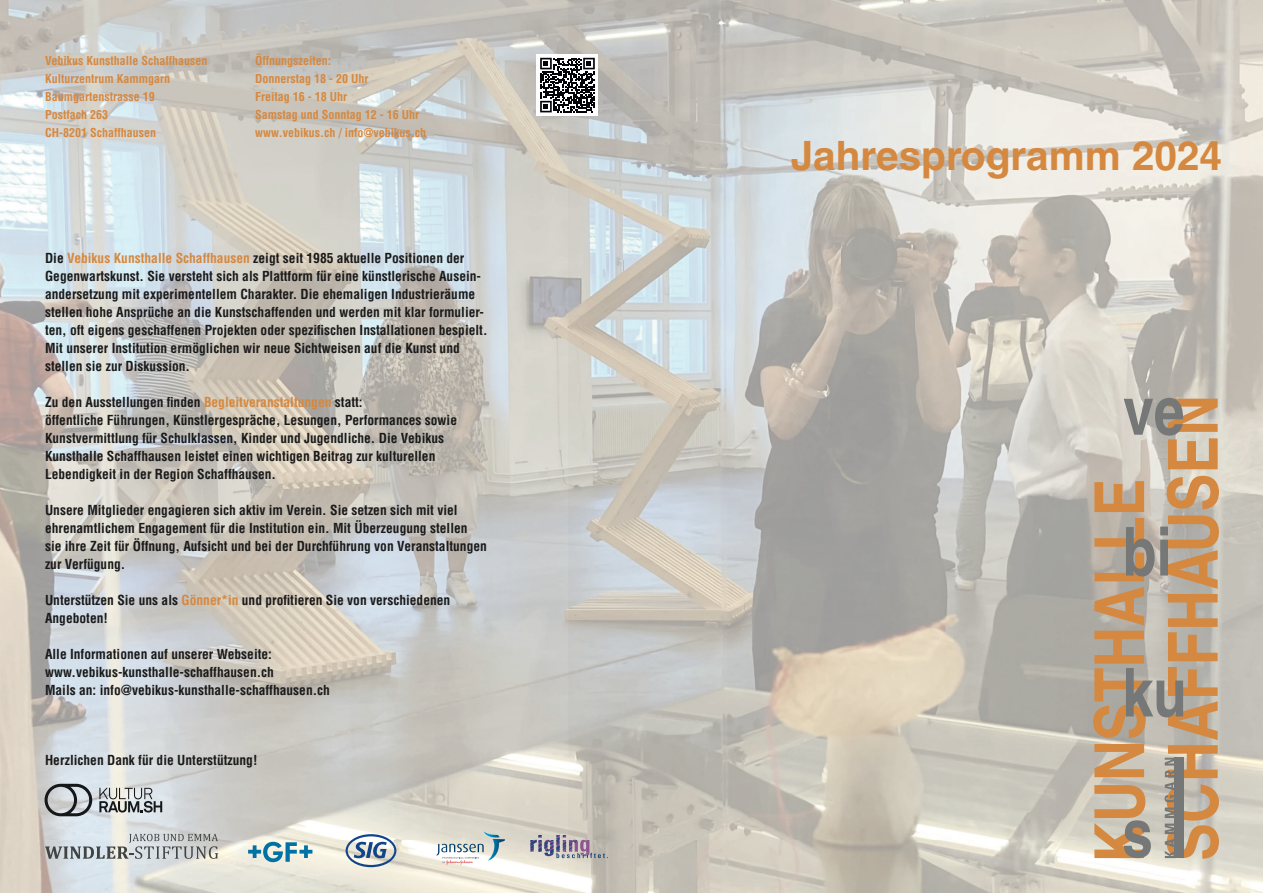
<style>
.page{position:relative;width:1263px;height:893px;background:#fff}
.page>*{position:absolute;margin:0;border:0;box-sizing:border-box;transform-origin:0 0}
.t1{font:700 40.5px "Helvetica";color:#d5883f}
.t2{font:700 condensed 13.5px/18px "Helvetica";color:#1a1a1a}
.t3{font:700 condensed 12px/18px "Helvetica";color:#d5883f}
.s1{color:#d5883f}
</style>
<div class="page">
<img style="left:0;top:0;width:1263px;height:893px">
<svg style="left:1124px;top:398px;width:94px;height:71px;background:#c1aa91"></svg>
<svg style="left:1093px;top:476px;width:126px;height:383px;background:#bea487"></svg>
<svg style="left:45px;top:834px;width:173px;height:25px;background:#b7bcbd"></svg>
<svg style="left:99px;top:788px;width:63px;height:24px;background:#a0a4a5"></svg>
<svg style="left:45px;top:784px;width:47px;height:32px;background:#989c9f"></svg>
<svg style="left:530px;top:835px;width:78px;height:23px;background:#a8a2ac"></svg>
<svg style="left:248px;top:842px;width:64px;height:20px"></svg>
<svg style="left:346px;top:834px;width:50px;height:33px"></svg>
<svg style="left:437px;top:831px;width:68px;height:34px"></svg>
<div style="left:537px;top:55px;width:61px;height:61px;background:#fff"></div>
<svg style="left:540px;top:58px;width:55px;height:54px"></svg>
<p class="t3" style="left:45px;top:52px;width:164px">Vebikus Kunsthalle Schaffhausen<br>Kulturzentrum Kammgarn<br>Baumgartenstrasse 19<br>Postfach 263<br>CH-8201 Schaffhausen</p>
<p class="t3" style="left:255px;top:52px;width:172px">Öffnungszeiten:<br>Donnerstag 18 - 20 Uhr<br>Freitag 16 - 18 Uhr<br>Samstag und Sonntag 12 - 16 Uhr www.vebikus.ch / info@vebikus.ch</p>
<p class="t2" style="left:45px;top:249px;width:444px">Die <span class="s1">Vebikus Kunsthalle Schaffhausen</span> zeigt seit 1985 aktuelle Positionen der Gegenwartskunst. Sie versteht sich als Plattform für eine künstlerische Ausein&shy;andersetzung mit experimentellem Charakter. Die ehemaligen Industrieräume stellen hohe Ansprüche an die Kunstschaffenden und werden mit klar formulier&shy;ten, oft eigens geschaffenen Projekten oder spezifischen Installationen bespielt.<br>Mit unserer Institution ermöglichen wir neue Sichtweisen auf die Kunst und stellen sie zur Diskussion.</p>
<p class="t2" style="left:45px;top:393px;width:414px">Zu den Ausstellungen finden <span class="s1">Begleitveranstaltungen</span> statt:<br>öffentliche Führungen, Künstlergespräche, Lesungen, Performances sowie Kunstvermittlung für Schulklassen, Kinder und Jugendliche. Die Vebikus Kunsthalle Schaffhausen leistet einen wichtigen Beitrag zur kulturellen Lebendigkeit in der Region Schaffhausen.</p>
<p class="t2" style="left:45px;top:501px;width:443px">Unsere Mitglieder engagieren sich aktiv im Verein. Sie setzen sich mit viel ehrenamtlichem Engagement für die Institution ein. Mit Überzeugung stellen sie ihre Zeit für Öffnung, Aufsicht und bei der Durchführung von Veranstaltungen zur Verfügung.</p>
<p class="t2" style="left:45px;top:591px;width:407px">Unterstützen Sie uns als <span class="s1">Gönner*in</span> und profitieren Sie von verschiedenen<br>Angeboten!</p>
<p class="t2" style="left:45px;top:645px;width:286px">Alle Informationen auf unserer Webseite: www.vebikus-kunsthalle-schaffhausen.ch<br>Mails an: info@vebikus-kunsthalle-schaffhausen.ch</p>
<p class="t2" style="left:45px;top:751px;width:214px">Herzlichen Dank für die Unterstützung!</p>
<h1 class="t1" style="left:791px;top:131px;width:433px">Jahresprogramm 2024</h1>
</div>
